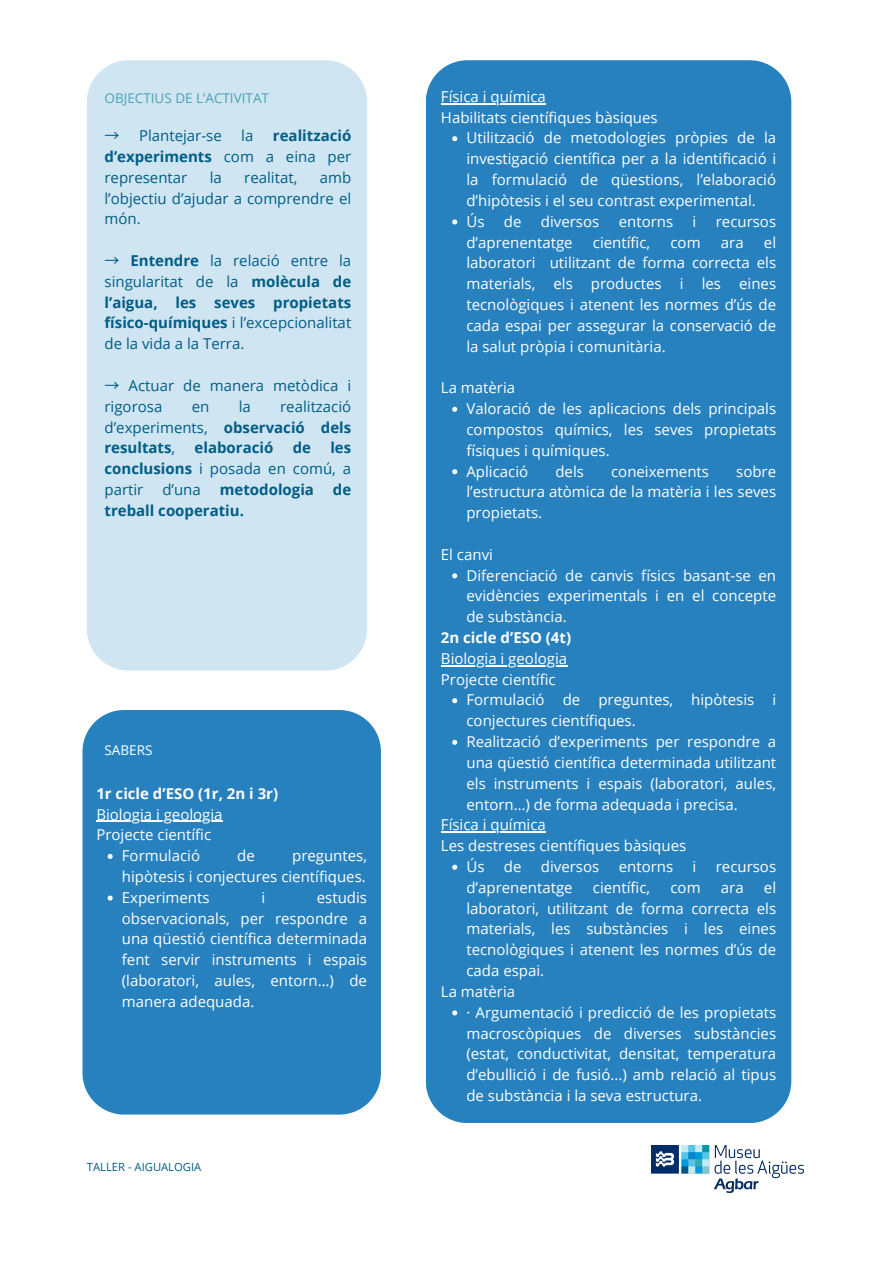
<style>
.page{position:relative;width:893px;height:1263px;background:#fff}
.page>*{position:absolute;margin:0;border:0;box-sizing:border-box;transform-origin:0 0}
.t1{font:15px/20.9px "Open Sans";color:#fff;text-align:justify}
.t2{font:15px/20.9px "Open Sans";color:#005d85;text-align:justify}
.t3{font:700 15px/20.9px "Open Sans";color:#005d85;text-align:justify}
.t4{font:700 15px "Open Sans";color:#fff}
.t5{font:13.5px "Open Sans";color:#4aa3b2}
.t6{font:13.5px "Open Sans";color:#fff}
.t7{font:11.25px "Open Sans";color:#005d86}
.s1{font-weight:400}
.s2{font-family:"Noto Sans CJ Ksc"}
.s3{font-weight:700}
</style>
<div class="page">
<img style="left:652px;top:1146px;width:152px;height:46px">
<div style="left:87px;top:60px;width:280px;height:610px;background:#cfe5f2;border-radius:42px"></div>
<div style="left:426px;top:60px;width:365px;height:1063px;background:#2781be;border-radius:42px"></div>
<hr style="left:441px;top:103px;width:105px;height:1px;background:#fff">
<svg style="left:452px;top:136px;width:5px;height:5px"></svg>
<svg style="left:452px;top:219px;width:5px;height:5px"></svg>
<svg style="left:452px;top:407px;width:5px;height:5px"></svg>
<svg style="left:452px;top:469px;width:5px;height:5px"></svg>
<svg style="left:452px;top:573px;width:5px;height:5px"></svg>
<hr style="left:441px;top:665px;width:126px;height:1px;background:#fff">
<svg style="left:452px;top:698px;width:5px;height:5px"></svg>
<svg style="left:452px;top:740px;width:5px;height:5px"></svg>
<hr style="left:441px;top:831px;width:105px;height:2px;background:#fff">
<svg style="left:452px;top:865px;width:5px;height:5px"></svg>
<svg style="left:452px;top:1010px;width:5px;height:5px"></svg>
<div style="left:82px;top:710px;width:299px;height:404px;background:#2781be;border-radius:42px"></div>
<hr style="left:96px;top:821px;width:127px;height:1px;background:#fff">
<svg style="left:108px;top:854px;width:5px;height:5px"></svg>
<svg style="left:108px;top:895px;width:5px;height:5px"></svg>
<h2 class="t5" style="left:104px;top:89px;width:166px">OBJECTIUS DE L’ACTIVITAT</h2>
<h1 class="t1" style="left:441px;top:86px;width:218px">Física i química<br>Habilitats científiques bàsiques</h1>
<p class="t1" style="left:466px;top:127px;width:311px">Utilització de metodologies pròpies de la investigació científica per a la identificació i la formulació de qüestions, l’elaboració d’hipòtesis i el seu contrast experimental.</p>
<p class="t1" style="left:466px;top:210px;width:20px">Ús</p>
<p class="t1" style="left:504px;top:210px;width:19px">de</p>
<p class="t1" style="left:541px;top:210px;width:60px">diversos</p>
<p class="t1" style="left:619px;top:210px;width:56px">entorns</p>
<p class="t1" style="left:692px;top:210px;width:5px">i</p>
<p class="t1" style="left:716px;top:210px;width:62px">recursos</p>
<p class="t1" style="left:466px;top:231px;width:108px">d’aprenentatge</p>
<p class="t1" style="left:593px;top:231px;width:59px">científic,</p>
<p class="t1" style="left:670px;top:231px;width:32px">com</p>
<p class="t1" style="left:721px;top:231px;width:24px">ara</p>
<h1 class="t3" style="left:104px;top:125px;width:248px;text-indent:168px">realització d’experiments <span class="s1">com a eina per representar</span></h1>
<h1 class="t2" style="left:104px;top:125px;width:119px"><span class="s2">→</span> Plantejar-se</h1>
<h1 class="t2" style="left:241px;top:125px;width:14px">la</h1>
<h1 class="t2" style="left:104px;top:166px;width:248px;text-indent:215px">amb l’objectiu d’ajudar a comprendre el món.</h1>
<h1 class="t2" style="left:104px;top:250px;width:248px"><span class="s2">→</span> <span class="s3">Entendre</span> la relació entre la singularitat de la <span class="s3">molècula de l’aigua, les seves propietats físico-químiques</span> i l’excepcionalitat de la vida a la Terra.</h1>
<h1 class="t2" style="left:104px;top:375px;width:248px"><span class="s2">→</span> Actuar de manera metòdica i rigorosa</h1>
<h1 class="t2" style="left:210px;top:166px;width:14px">la</h1>
<h1 class="t2" style="left:244px;top:166px;width:55px">realitat,</h1>
<p class="t1" style="left:466px;top:231px;width:311px;text-indent:297px">el laboratori utilitzant de forma correcta els materials, els productes i les eines tecnològiques i atenent les normes d’ús de cada espai per assegurar la conservació de la salut pròpia i comunitària.</p>
<p class="t1" style="left:441px;top:377px;width:76px">La matèria</p>
<h1 class="t1" style="left:466px;top:398px;width:311px">Valoració de les aplicacions dels principals compostos químics, les seves propietats físiques i químiques.</h1>
<p class="t1" style="left:466px;top:460px;width:63px">Aplicació</p>
<p class="t1" style="left:555px;top:460px;width:30px">dels</p>
<p class="t1" style="left:611px;top:460px;width:99px">coneixements</p>
<h1 class="t2" style="left:104px;top:395px;width:248px;text-indent:176px">realització d’experiments, <span class="s3">observació dels resultats</span>,</h1>
<h1 class="t2" style="left:192px;top:395px;width:19px">en</h1>
<h1 class="t2" style="left:239px;top:395px;width:14px">la</h1>
<h1 class="t3" style="left:195px;top:437px;width:80px">elaboració</h1>
<h1 class="t3" style="left:293px;top:437px;width:20px">de</h1>
<h1 class="t2" style="left:104px;top:437px;width:248px;text-indent:226px"><span class="s3">les conclusions</span> i posada en comú, a partir</h1>
<p class="t1" style="left:466px;top:460px;width:311px;text-indent:270px">sobre l’estructura atòmica de la matèria i les seves propietats.</p>
<p class="t1" style="left:441px;top:543px;width:53px">El canvi</p>
<h1 class="t1" style="left:466px;top:564px;width:311px">Diferenciació de canvis físics basant-se en evidències experimentals i en el concepte de substància.</h1>
<p class="t4" style="left:441px;top:627px;width:132px">2n cicle d’ESO (4t)</p>
<p class="t1" style="left:441px;top:648px;width:128px">Biologia i geologia</p>
<p class="t1" style="left:441px;top:668px;width:116px">Projecte científic</p>
<p class="t1" style="left:466px;top:689px;width:311px">Formulació de preguntes, hipòtesis i</p>
<p class="t1" style="left:466px;top:710px;width:311px">conjectures científiques.<br>Realització d’experiments per respondre a</p>
<p class="t1" style="left:466px;top:752px;width:311px">una qüestió científica determinada utilitzant els instruments i espais (laboratori, aules, entorn…) de forma adequada i precisa.</p>
<h1 class="t1" style="left:441px;top:814px;width:247px">Física i química<br>Les destreses científiques bàsiques</h1>
<p class="t1" style="left:466px;top:856px;width:20px">Ús</p>
<p class="t1" style="left:504px;top:856px;width:19px">de</p>
<p class="t1" style="left:541px;top:856px;width:60px">diversos</p>
<p class="t1" style="left:619px;top:856px;width:56px">entorns</p>
<p class="t1" style="left:692px;top:856px;width:5px">i</p>
<p class="t1" style="left:716px;top:856px;width:62px">recursos</p>
<p class="t1" style="left:466px;top:876px;width:108px">d’aprenentatge</p>
<p class="t1" style="left:593px;top:876px;width:59px">científic,</p>
<p class="t1" style="left:670px;top:876px;width:32px">com</p>
<p class="t1" style="left:721px;top:876px;width:24px">ara</p>
<h1 class="t2" style="left:162px;top:479px;width:40px">d’una</h1>
<h1 class="t3" style="left:220px;top:479px;width:96px">metodologia</h1>
<h1 class="t3" style="left:333px;top:479px;width:20px">de</h1>
<h1 class="t3" style="left:104px;top:499px;width:141px">treball cooperatiu.</h1>
<p class="t6" style="left:104px;top:740px;width:49px">SABERS</p>
<h1 class="t4" style="left:96px;top:783px;width:183px">1r cicle d’ESO (1r, 2n i 3r)</h1>
<p class="t1" style="left:96px;top:803px;width:128px">Biologia i geologia</p>
<p class="t1" style="left:96px;top:824px;width:116px">Projecte científic</p>
<p class="t1" style="left:122px;top:845px;width:80px">Formulació</p>
<p class="t1" style="left:237px;top:845px;width:19px">de</p>
<p class="t1" style="left:122px;top:845px;width:247px;text-align:right">preguntes,<br>hipòtesis i conjectures científiques.</p>
<p class="t1" style="left:122px;top:886px;width:89px">Experiments</p>
<p class="t1" style="left:261px;top:886px;width:5px">i</p>
<p class="t1" style="left:466px;top:876px;width:311px;text-indent:297px">el laboratori, utilitzant de forma correcta els materials, les substàncies i les eines tecnològiques i atenent les normes d’ús de cada espai.</p>
<p class="t1" style="left:441px;top:981px;width:76px">La matèria</p>
<h1 class="t1" style="left:466px;top:1001px;width:311px">· Argumentació i predicció de les propietats macroscòpiques de diverses substàncies (estat, conductivitat, densitat, temperatura d’ebullició i de fusió...) amb relació al tipus de substància i la seva estructura.</h1>
<p class="t1" style="left:122px;top:886px;width:247px;text-indent:195px">estudis observacionals, per respondre a una qüestió científica determinada fent servir instruments i espais (laboratori, aules, entorn…) de manera adequada.</p>
<p class="t7" style="left:87px;top:1159px;width:116px">TALLER - AIGUALOGIA</p>
</div>
